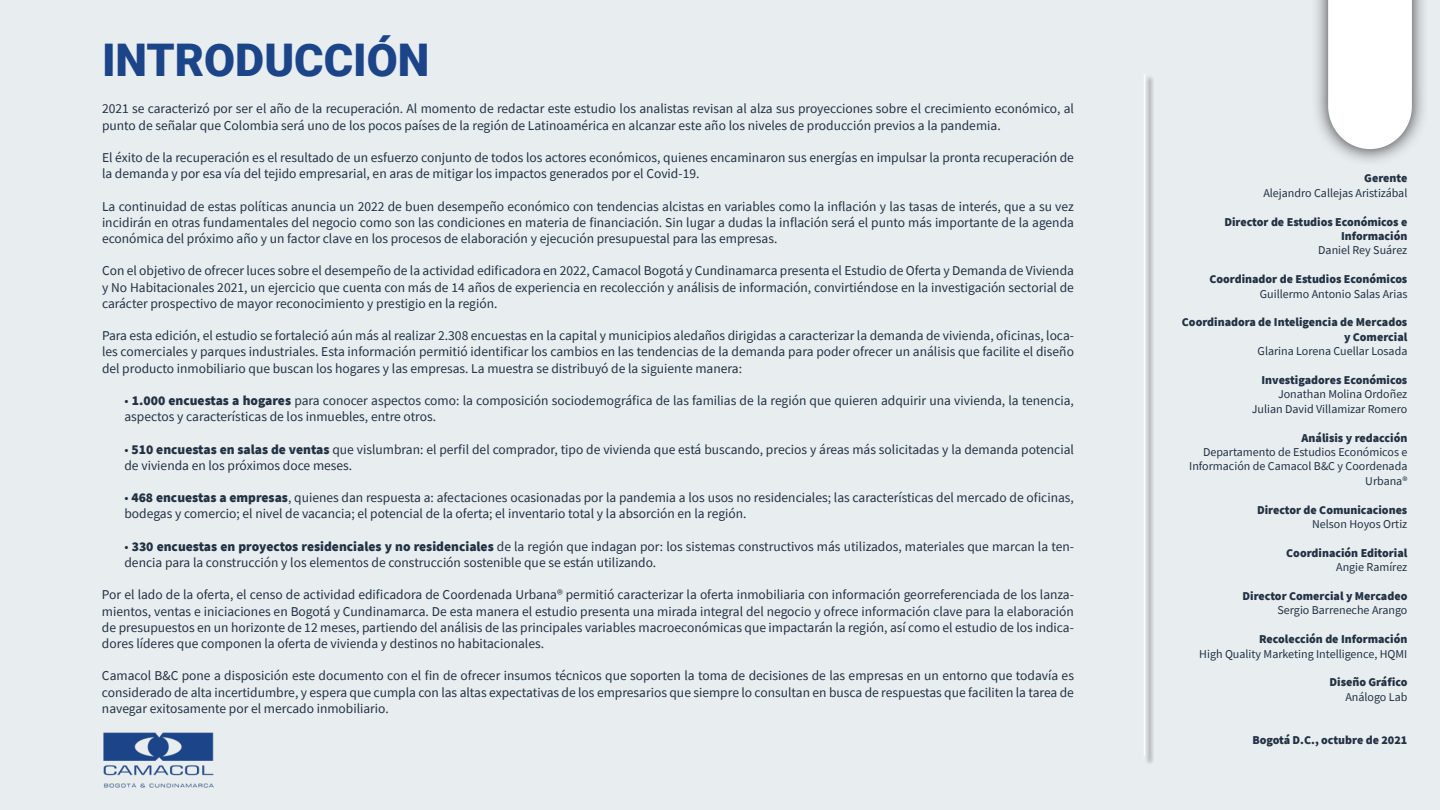
<style>
.page{position:relative;width:1440px;height:810px;background:#e8edef}
.page>*{position:absolute;margin:0;border:0;box-sizing:border-box;transform-origin:0 0}
.t1{font:900 45px "Roboto";color:#1b4489}
.t2{font:13.5px/16.2px "Source Sans Pro";color:#223143}
.t3{font:12px/14.4px "Source Sans Pro";color:#223143;text-align:right}
.t4{font:900 12px/14.4px "Source Sans Pro";color:#223143;text-align:right}
.s1{font-weight:900}
</style>
<div class="page">
<img style="left:1316px;top:0;width:108px;height:162px">
<svg style="left:1328px;top:0;width:84px;height:149px;background:#f9fafa"></svg>
<img style="left:103px;top:732px;width:111px;height:56px">
<div style="left:1145px;top:75px;width:9px;height:690px;background:#000;opacity:.75"></div>
<hr style="left:1144px;top:74px;width:1px;height:682px;background:#fff">
<h1 class="t1" style="left:102px;top:29px;width:329px">INTRODUCCIÓN</h1>
<p class="t2" style="left:102px;top:101px;width:974px">2021 se caracterizó por ser el año de la recuperación. Al momento de redactar este estudio los analistas revisan al alza sus proyecciones sobre el crecimiento económico, al punto de señalar que Colombia será uno de los pocos países de la región de Latinoamérica en alcanzar este año los niveles de producción previos a la pandemia.</p>
<p class="t2" style="left:102px;top:149px;width:974px">El éxito de la recuperación es el resultado de un esfuerzo conjunto de todos los actores económicos, quienes encaminaron sus energías en impulsar la pronta recuperación de la demanda y por esa vía del tejido empresarial, en aras de mitigar los impactos generados por el Covid-19.</p>
<p class="t2" style="left:102px;top:198px;width:974px;text-align:justify">La continuidad de estas políticas anuncia un 2022 de buen desempeño económico con tendencias alcistas en variables como la inflación y las tasas de interés, que a su vez incidirán en otras fundamentales del negocio como son las condiciones en materia de financiación. Sin lugar a dudas la inflación será el punto más importante de la agenda económica del próximo año y un factor clave en los procesos de elaboración y ejecución presupuestal para las empresas.</p>
<p class="t2" style="left:102px;top:263px;width:974px;text-align:justify">Con el objetivo de ofrecer luces sobre el desempeño de la actividad edificadora en 2022, Camacol Bogotá y Cundinamarca presenta el Estudio de Oferta y Demanda de Vivienda y No Habitacionales 2021, un ejercicio que cuenta con más de 14 años de experiencia en recolección y análisis de información, convirtiéndose en la investigación sectorial de carácter prospectivo de mayor reconocimiento y prestigio en la región.</p>
<p class="t2" style="left:102px;top:328px;width:974px;text-align:justify">Para esta edición, el estudio se fortaleció aún más al realizar 2.308 encuestas en la capital y municipios aledaños dirigidas a caracterizar la demanda de vivienda, oficinas, loca&shy;les comerciales y parques industriales. Esta información permitió identificar los cambios en las tendencias de la demanda para poder ofrecer un análisis que facilite el diseño del producto inmobiliario que buscan los hogares y las empresas. La muestra se distribuyó de la siguiente manera:</p>
<p class="t2" style="left:125px;top:392px;width:951px">• <span class="s1">1.000 encuestas a hogares</span> para conocer aspectos como: la composición sociodemográfica de las familias de la región que quieren adquirir una vivienda, la tenencia, aspectos y características de los inmuebles, entre otros.</p>
<p class="t2" style="left:125px;top:441px;width:951px">• <span class="s1">510 encuestas en salas de ventas</span> que vislumbran: el perfil del comprador, tipo de vivienda que está buscando, precios y áreas más solicitadas y la demanda potencial de vivienda en los próximos doce meses.</p>
<p class="t2" style="left:125px;top:490px;width:951px">• <span class="s1">468 encuestas a empresas</span>, quienes dan respuesta a: afectaciones ocasionadas por la pandemia a los usos no residenciales; las características del mercado de oficinas, bodegas y comercio; el nivel de vacancia; el potencial de la oferta; el inventario total y la absorción en la región.</p>
<p class="t2" style="left:124px;top:538px;width:951px">• <span class="s1">330 encuestas en proyectos residenciales y no residenciales</span> de la región que indagan por: los sistemas constructivos más utilizados, materiales que marcan la ten&shy;dencia para la construcción y los elementos de construcción sostenible que se están utilizando.</p>
<p class="t2" style="left:102px;top:587px;width:974px;text-align:justify">Por el lado de la oferta, el censo de actividad edificadora de Coordenada Urbana® permitió caracterizar la oferta inmobiliaria con información georreferenciada de los lanza&shy;mientos, ventas e iniciaciones en Bogotá y Cundinamarca. De esta manera el estudio presenta una mirada integral del negocio y ofrece información clave para la elaboración de presupuestos en un horizonte de 12 meses, partiendo del análisis de las principales variables macroeconómicas que impactarán la región, así como el estudio de los indica&shy;dores líderes que componen la oferta de vivienda y destinos no habitacionales.</p>
<p class="t2" style="left:102px;top:668px;width:974px;text-align:justify">Camacol B&amp;C pone a disposición este documento con el fin de ofrecer insumos técnicos que soporten la toma de decisiones de las empresas en un entorno que todavía es considerado de alta incertidumbre, y espera que cumpla con las altas expectativas de los empresarios que siempre lo consultan en busca de respuestas que faciliten la tarea de navegar exitosamente por el mercado inmobiliario.</p>
<p class="t4" style="left:1364px;top:171px;width:45px">Gerente</p>
<p class="t3" style="left:1263px;top:186px;width:146px">Alejandro Callejas Aristizábal</p>
<p class="t4" style="left:1224px;top:214px;width:184px">Director de Estudios Económicos e<br>Información</p>
<p class="t3" style="left:1318px;top:243px;width:91px">Daniel Rey Suárez</p>
<p class="t4" style="left:1209px;top:272px;width:199px">Coordinador de Estudios Económicos</p>
<p class="t3" style="left:1260px;top:286px;width:149px">Guillermo Antonio Salas Arias</p>
<p class="t4" style="left:1182px;top:315px;width:227px">Coordinadora de Inteligencia de Mercados y Comercial</p>
<p class="t3" style="left:1258px;top:344px;width:151px">Glarina Lorena Cuellar Losada</p>
<p class="t4" style="left:1261px;top:373px;width:147px">Investigadores Económicos</p>
<p class="t3" style="left:1252px;top:387px;width:157px">Jonathan Molina Ordoñez<br>Julian David Villamizar Romero</p>
<p class="t4" style="left:1302px;top:430px;width:107px">Análisis y redacción</p>
<p class="t3" style="left:1189px;top:445px;width:220px">Departamento de Estudios Económicos e<br>Información de Camacol B&amp;C y Coordenada<br>Urbana®</p>
<p class="t4" style="left:1257px;top:502px;width:152px">Director de Comunicaciones</p>
<p class="t3" style="left:1312px;top:517px;width:97px">Nelson Hoyos Ortiz</p>
<p class="t4" style="left:1286px;top:545px;width:123px">Coordinación Editorial</p>
<p class="t3" style="left:1336px;top:560px;width:73px">Angie Ramírez</p>
<p class="t4" style="left:1243px;top:589px;width:166px">Director Comercial y Mercadeo</p>
<p class="t3" style="left:1278px;top:603px;width:131px">Sergio Barreneche Arango</p>
<p class="t4" style="left:1259px;top:632px;width:150px">Recolección de Información</p>
<p class="t3" style="left:1199px;top:646px;width:210px">High Quality Marketing Intelligence, HQMI</p>
<p class="t4" style="left:1330px;top:675px;width:79px">Diseño Gráfico</p>
<p class="t3" style="left:1345px;top:690px;width:64px">Análogo Lab</p>
<p class="t4" style="left:1252px;top:733px;width:156px">Bogotá D.C., octubre de 2021</p>
</div>
